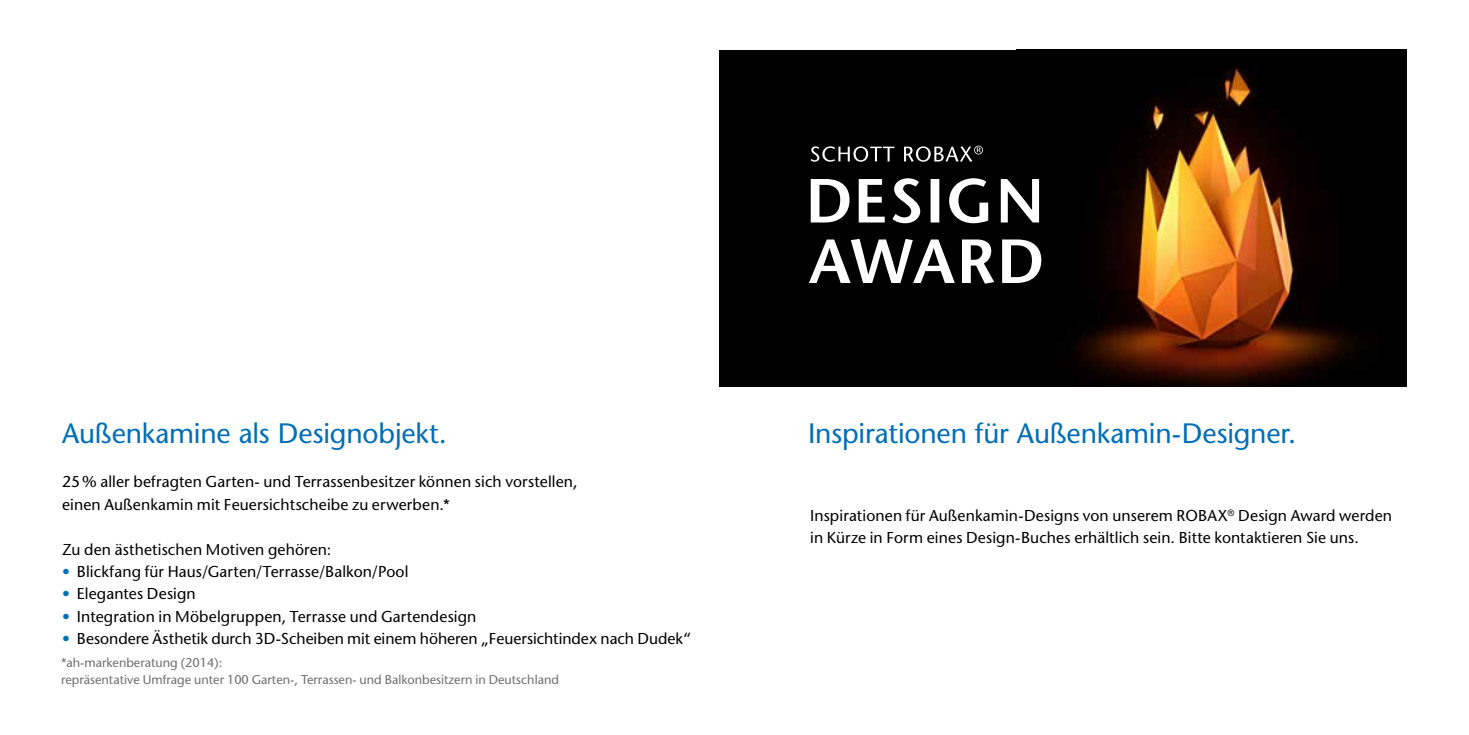
<style>
.page{position:relative;width:1469px;height:735px;background:#fff}
.page>*{position:absolute;margin:0;border:0;box-sizing:border-box;transform-origin:0 0}
.t1{font:500 28px "Stone Sans Std";letter-spacing:-.005em;color:#006fb7}
.t2{font:500 15.75px/22.4px "Stone Sans Std";letter-spacing:.005em;color:#000}
.t3{font:500 12.6px/16.6px "Stone Sans Std";color:#6f6f6e}
.s1{color:#006fb7}
</style>
<div class="page">
<div style="left:719px;top:50px;width:687px;height:336px;background:#000"></div>
<img style="left:1039px;top:67px;width:318px;height:319px">
<svg style="left:809px;top:239px;width:232px;height:44px"></svg>
<svg style="left:810px;top:178px;width:229px;height:45px"></svg>
<svg style="left:810px;top:145px;width:172px;height:17px"></svg>
<h1 class="t1" style="left:62px;top:416px;width:386px">Außenkamine als Designobjekt.</h1>
<p class="t2" style="left:62px;top:470px;width:517px">25% aller befragten Garten- und Terrassenbesitzer können sich vorstellen, einen Außenkamin mit Feuersichtscheibe zu erwerben.*</p>
<p class="t2" style="left:62px;top:537px;width:271px">Zu den ästhetischen Motiven gehören:</p>
<p class="t2" style="left:62px;top:560px;width:348px"><span class="s1">•</span> Blickfang für Haus/Garten/Terrasse/Balkon/Pool</p>
<p class="t2" style="left:62px;top:582px;width:135px"><span class="s1">•</span> Elegantes Design</p>
<p class="t2" style="left:62px;top:604px;width:416px"><span class="s1">•</span> Integration in Möbelgruppen, Terrasse und Gartendesign</p>
<p class="t2" style="left:62px;top:627px;width:630px"><span class="s1">•</span> Besondere Ästhetik durch 3D-Scheiben mit einem höheren „Feuersichtindex nach Dudek“</p>
<p class="t3" style="left:61px;top:654px;width:499px">*ah-markenberatung (2014):<br>repräsentative Umfrage unter 100 Garten-, Terrassen- und Balkonbesitzern in Deutschland</p>
<h1 class="t1" style="left:808px;top:416px;width:490px">Inspirationen für Außenkamin-Designer.</h1>
<p class="t2" style="left:810px;top:504px;width:583px">Inspirationen für Außenkamin-Designs von unserem ROBAX<sup>®</sup> Design Award werden in Kürze in Form eines Design-Buches erhältlich sein. Bitte kontaktieren Sie uns.</p>
</div>
